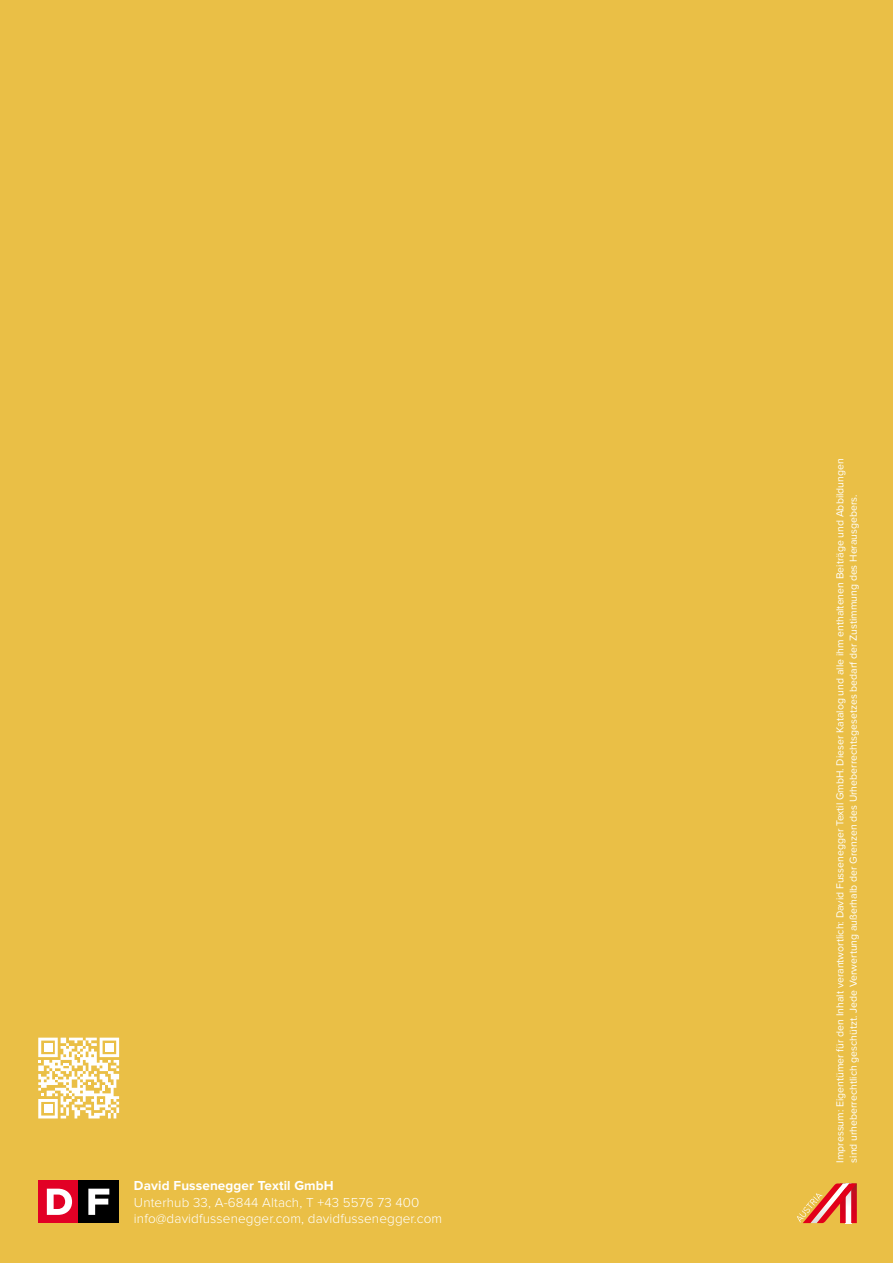
<style>
.page{position:relative;width:893px;height:1263px;background:#eabf46}
.page>*{position:absolute;margin:0;border:0;box-sizing:border-box;transform-origin:0 0}
.t1{font:300 13.5px "Proxima Nova";letter-spacing:.01em;color:#fff}
.t2{font:700 13.5px "Proxima Nova";letter-spacing:.01em;color:#fff}
.t3{font:10.5px "Proxima Nova";color:#fff}
</style>
<div class="page">
<div style="left:38px;top:1180px;width:41px;height:43px;background:#e20025"></div>
<div style="left:79px;top:1180px;width:40px;height:43px;background:#000"></div>
<svg style="left:47px;top:1189px;width:25px;height:26px"></svg>
<svg style="left:88px;top:1189px;width:21px;height:26px"></svg>
<svg style="left:797px;top:1183px;width:60px;height:40px"></svg>
<svg style="left:38px;top:1038px;width:81px;height:80px"></svg>
<div style="left:105px;top:1043px;width:9px;height:8px;background:#fff"></div>
<div style="left:44px;top:1043px;width:8px;height:8px;background:#fff"></div>
<div style="left:44px;top:1104px;width:8px;height:9px;background:#fff"></div>
<p class="t2" style="left:134px;top:1178px;width:201px">David Fussenegger Textil GmbH</p>
<p class="t1" style="left:134px;top:1194px;width:287px">Unterhub 33, A-6844 Altach, T +43 5576 73 400</p>
<p class="t1" style="left:134px;top:1211px;width:310px">info@davidfussenegger.com, davidfussenegger.com</p>
<p class="t3" style="left:832px;top:1163px;width:706px;rotate:-90deg">Impressum: Eigentümer für den Inhalt verantwortlich: David Fussenegger Textil GmbH. Dieser Katalog und alle ihm enthaltenen Beiträge und Abbildungen</p>
<p class="t3" style="left:845px;top:1163px;width:670px;rotate:-90deg">sind urheberrechtlich geschützt. Jede Verwertung außerhalb der Grenzen des Urheberrechtsgesetzes bedarf der Zustimmung des Herausgebers.</p>
</div>
